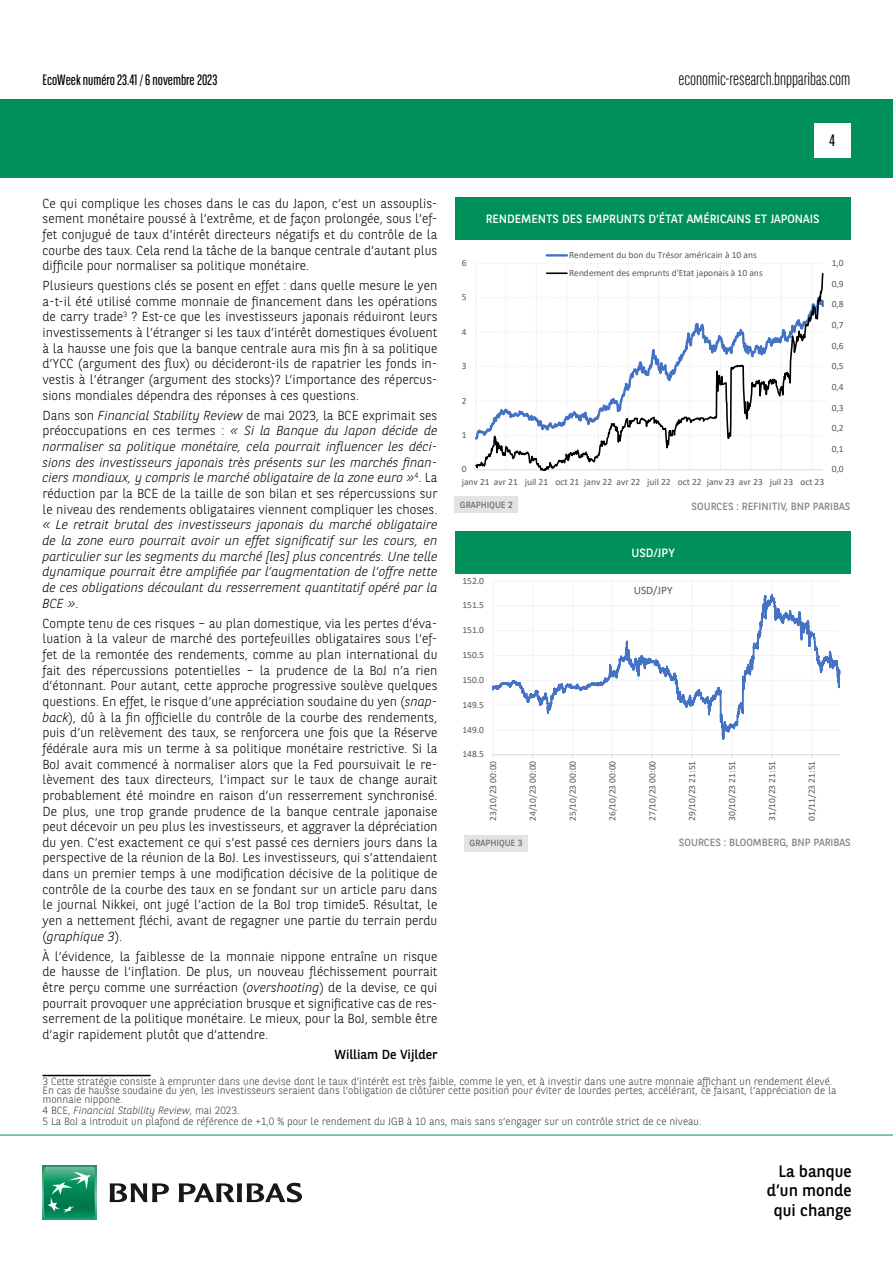
<style>
.page{position:relative;width:893px;height:1263px;background:#fff}
.page>*{position:absolute;margin:0;border:0;box-sizing:border-box;transform-origin:0 0}
.t1{font:300 18px "BNPP Sans Condensed";color:#000}
.t2{font:16.5px/19.8px "BNPP Sans";color:#000;text-align:right}
.t3{font:16.5px "BNPP Sans Condensed";color:#000}
.t4{font:15px "BNPP Sans Condensed";color:#000}
.t5{font:300 13.05px/15.6px "BNPP Sans";color:#000;text-align:justify}
.t6{font:italic 300 13.05px/15.6px "BNPP Sans";color:#000;text-align:justify}
.t7{font:13.05px "BNPP Sans";color:#000}
.t8{font:12px "BNPP Sans";color:#fff}
.t9{font:11.4px "Calibri";letter-spacing:.005em;color:#595959}
.t10{font:300 10.5px/9px "BNPP Sans";color:#3c3c3b}
.t11{font:10.5px "BNPP Sans";color:#878787}
.t12{font:9.45px/17.9px "Calibri";color:#595959}
.t13{font:9px "BNPP Sans";color:#706f6f}
.s1{font-style:normal}
.s2{font-style:italic}
</style>
<div class="page">
<div style="left:1px;top:99px;width:892px;height:78px;background:#00915b"></div>
<svg style="left:43px;top:1166px;width:53px;height:53px"></svg>
<svg style="left:44px;top:1167px;width:51px;height:51px;background:#26996e"></svg>
<svg style="left:110px;top:1183px;width:59px;height:19px"></svg>
<svg style="left:179px;top:1183px;width:123px;height:19px"></svg>
<hr style="left:0;top:1135px;width:893px;height:1px;background:#00915b">
<div style="left:814px;top:123px;width:36px;height:34px;background:#fff"></div>
<hr style="left:493px;top:580px;width:346px;height:1px;background:#f2f2f2">
<hr style="left:492px;top:581px;width:1px;height:174px;background:#f2f2f2">
<svg style="left:493px;top:581px;width:347px;height:174px"></svg>
<div style="left:455px;top:531px;width:396px;height:43px;background:#00915b"></div>
<svg style="left:476px;top:263px;width:346px;height:1px"></svg>
<hr style="left:475px;top:263px;width:1px;height:207px;background:#f2f2f2">
<hr style="left:505px;top:263px;width:1px;height:207px;background:#f2f2f2">
<hr style="left:536px;top:263px;width:1px;height:207px;background:#f2f2f2">
<hr style="left:567px;top:263px;width:1px;height:207px;background:#f2f2f2">
<hr style="left:598px;top:263px;width:1px;height:207px;background:#f2f2f2">
<hr style="left:628px;top:263px;width:1px;height:207px;background:#f2f2f2">
<hr style="left:658px;top:263px;width:1px;height:207px;background:#f2f2f2">
<hr style="left:689px;top:263px;width:1px;height:207px;background:#f2f2f2">
<hr style="left:720px;top:263px;width:1px;height:207px;background:#f2f2f2">
<hr style="left:750px;top:263px;width:1px;height:207px;background:#f2f2f2">
<hr style="left:781px;top:263px;width:1px;height:207px;background:#f2f2f2">
<hr style="left:812px;top:263px;width:1px;height:207px;background:#f2f2f2">
<svg style="left:475px;top:272px;width:348px;height:198px"></svg>
<hr style="left:547px;top:254px;width:20px;height:3px;background:#4472c4">
<hr style="left:547px;top:272px;width:20px;height:2px;background:#000">
<div style="left:455px;top:198px;width:395px;height:42px;background:#00915b"></div>
<div style="left:454px;top:497px;width:64px;height:16px;background:#e3e3e3"></div>
<div style="left:464px;top:835px;width:64px;height:16px;background:#e3e3e3"></div>
<hr style="left:43px;top:1075px;width:108px;height:1px;background:#000">
<p class="t4" style="left:43px;top:70px;width:176px">EcoWeek numéro 23.41 / 6 novembre 2023</p>
<h1 class="t1" style="left:678px;top:67px;width:174px">economic-research.bnpparibas.com</h1>
<p class="t3" style="left:829px;top:130px;width:7px">4</p>
<p class="t5" style="left:43px;top:195px;width:396px">Ce qui complique les choses dans le cas du Japon, c’est un assouplis&shy;sement monétaire poussé à l’extrême, et de façon prolongée, sous l’ef&shy;fet conjugué de taux d’intérêt directeurs négatifs et du contrôle de la courbe des taux. Cela rend la tâche de la banque centrale d’autant plus difficile pour normaliser sa politique monétaire.</p>
<p class="t5" style="left:43px;top:277px;width:396px">Plusieurs questions clés se posent en effet : dans quelle mesure le yen a-t-il été utilisé comme monnaie de financement dans les opérations de carry trade<sup>3</sup> ? Est-ce que les investisseurs japonais réduiront leurs investissements à l’étranger si les taux d’intérêt domestiques évoluent à la hausse une fois que la banque centrale aura mis fin à sa politique d’YCC (argument des flux) ou décideront-ils de rapatrier les fonds in&shy;vestis à l’étranger (argument des stocks)? L’importance des répercus&shy;sions mondiales dépendra des réponses à ces questions.</p>
<p class="t6" style="left:43px;top:407px;width:396px"><span class="s1">Dans son</span> Financial Stability Review <span class="s1">de mai 2023, la BCE exprimait ses préoccupations en ces termes :</span> « Si la Banque du Japon décide de normaliser sa politique monétaire, cela pourrait influencer les déci&shy;sions des investisseurs japonais très présents sur les marchés finan&shy;ciers mondiaux, y compris le marché obligataire de la zone euro »<sup>4</sup><span class="s1">. La réduction par la BCE de la taille de son bilan et ses répercussions sur le niveau des rendements obligataires viennent compliquer les choses.</span></p>
<p class="t6" style="left:43px;top:516px;width:396px">« Le retrait brutal des investisseurs japonais du marché obligataire de la zone euro pourrait avoir un effet significatif sur les cours, en particulier sur les segments du marché [les] plus concentrés. Une telle dynamique pourrait être amplifiée par l’augmentation de l’offre nette de ces obligations découlant du resserrement quantitatif opéré par la BCE »<span class="s1">.</span></p>
<p class="t5" style="left:43px;top:615px;width:397px">Compte tenu de ces risques – au plan domestique, via les pertes d’éva&shy;luation à la valeur de marché des portefeuilles obligataires sous l’ef&shy;fet de la remontée des rendements, comme au plan international du fait des répercussions potentielles – la prudence de la BoJ n’a rien d’étonnant. Pour autant, cette approche progressive soulève quelques questions. En effet, le risque d’une appréciation soudaine du yen (<span class="s2">snap&shy;back</span>), dû à la fin officielle du contrôle de la courbe des rendements, puis d’un relèvement des taux, se renforcera une fois que la Réserve fédérale aura mis un terme à sa politique monétaire restrictive. Si la BoJ avait commencé à normaliser alors que la Fed poursuivait le re&shy;lèvement des taux directeurs, l’impact sur le taux de change aurait probablement été moindre en raison d’un resserrement synchronisé.<br>De plus, une trop grande prudence de la banque centrale japonaise peut décevoir un peu plus les investisseurs, et aggraver la dépréciation du yen. C’est exactement ce qui s’est passé ces derniers jours dans la perspective de la réunion de la BoJ. Les investisseurs, qui s’attendaient dans un premier temps à une modification décisive de la politique de contrôle de la courbe des taux en se fondant sur un article paru dans le journal Nikkei, ont jugé l’action de la BoJ trop timide5. Résultat, le yen a nettement fléchi, avant de regagner une partie du terrain perdu (<span class="s2">graphique 3</span>).</p>
<p class="t5" style="left:43px;top:948px;width:396px">À l’évidence, la faiblesse de la monnaie nippone entraîne un risque de hausse de l’inflation. De plus, un nouveau fléchissement pourrait être perçu comme une surréaction (<span class="s2">overshooting</span>) de la devise, ce qui pourrait provoquer une appréciation brusque et significative cas de res&shy;serrement de la politique monétaire. Le mieux, pour la BoJ, semble être d’agir rapidement plutôt que d’attendre.</p>
<p class="t7" style="left:334px;top:1045px;width:105px">William De Vijlder</p>
<p class="t10" style="left:43px;top:1076px;width:796px">3 Cette stratégie consiste à emprunter dans une devise dont le taux d’intérêt est très faible, comme le yen, et à investir dans une autre monnaie affichant un rendement élevé.<br>En cas de hausse soudaine du yen, les investisseurs seraient dans l’obligation de clôturer cette position pour éviter de lourdes pertes, accélérant, ce faisant, l’appréciation de la monnaie nippone.</p>
<p class="t10" style="left:43px;top:1104px;width:660px;line-height:11.1px">4 BCE, <span class="s2">Financial Stability Review</span>, mai 2023.<br>5 La BoJ a introduit un plafond de référence de +1,0 % pour le rendement du JGB à 10 ans, mais sans s’engager sur un contrôle strict de ce niveau.</p>
<p class="t8" style="left:486px;top:211px;width:335px">RENDEMENTS DES EMPRUNTS D’ÉTAT AMÉRICAINS ET JAPONAIS</p>
<p class="t12" style="left:569px;top:246px;width:195px">Rendement du bon du Trésor américain à 10 ans<br>Rendement des emprunts d'Etat japonais à 10 ans</p>
<p class="t12" style="left:462px;top:254px;width:6px">6</p>
<p class="t12" style="left:832px;top:254px;width:14px">1,0</p>
<p class="t12" style="left:832px;top:274px;width:14px">0,9</p>
<p class="t12" style="left:462px;top:288px;width:6px">5</p>
<p class="t12" style="left:832px;top:295px;width:14px">0,8</p>
<p class="t12" style="left:832px;top:316px;width:14px">0,7</p>
<p class="t12" style="left:462px;top:322px;width:6px">4</p>
<p class="t12" style="left:832px;top:336px;width:14px">0,6</p>
<p class="t12" style="left:462px;top:357px;width:6px">3</p>
<p class="t12" style="left:832px;top:357px;width:14px">0,5</p>
<p class="t12" style="left:832px;top:378px;width:14px">0,4</p>
<p class="t12" style="left:462px;top:391px;width:6px">2</p>
<p class="t12" style="left:832px;top:398px;width:14px">0,3</p>
<p class="t12" style="left:832px;top:419px;width:14px">0,2</p>
<p class="t12" style="left:462px;top:426px;width:6px">1</p>
<p class="t12" style="left:832px;top:439px;width:14px">0,1</p>
<p class="t12" style="left:462px;top:460px;width:6px">0</p>
<p class="t12" style="left:832px;top:460px;width:14px">0,0</p>
<p class="t12" style="left:462px;top:472px;width:364px">janv 21 avr 21 juil 21 oct 21 janv 22 avr 22 juil 22 oct 22 janv 23 avr 23 juil 23 oct 23</p>
<p class="t13" style="left:460px;top:499px;width:54px">GRAPHIQUE 2</p>
<p class="t11" style="left:692px;top:499px;width:160px">SOURCES : REFINITIV, BNP PARIBAS</p>
<p class="t8" style="left:631px;top:545px;width:45px">USD/JPY</p>
<p class="t12" style="left:462px;top:571px;width:23px">152.0</p>
<p class="t9" style="left:634px;top:582px;width:41px">USD/JPY</p>
<p class="t12" style="left:462px;top:596px;width:23px">151.5</p>
<p class="t12" style="left:462px;top:621px;width:23px">151.0</p>
<p class="t12" style="left:462px;top:646px;width:23px">150.5</p>
<p class="t12" style="left:462px;top:671px;width:23px">150.0</p>
<p class="t12" style="left:462px;top:695px;width:23px">149.5</p>
<p class="t12" style="left:462px;top:720px;width:23px">149.0</p>
<p class="t12" style="left:462px;top:745px;width:23px">148.5</p>
<p class="t12" style="left:484px;top:821px;width:62px;rotate:-90deg">23/10/23 00:00</p>
<p class="t12" style="left:524px;top:821px;width:62px;rotate:-90deg">24/10/23 00:00</p>
<p class="t12" style="left:563px;top:821px;width:62px;rotate:-90deg">25/10/23 00:00</p>
<p class="t12" style="left:603px;top:821px;width:62px;rotate:-90deg">26/10/23 00:00</p>
<p class="t12" style="left:643px;top:821px;width:62px;rotate:-90deg">27/10/23 00:00</p>
<p class="t12" style="left:683px;top:821px;width:62px;rotate:-90deg">29/10/23 21:51</p>
<p class="t12" style="left:723px;top:821px;width:62px;rotate:-90deg">30/10/23 21:51</p>
<p class="t12" style="left:763px;top:821px;width:62px;rotate:-90deg">31/10/23 21:51</p>
<p class="t12" style="left:802px;top:821px;width:62px;rotate:-90deg">01/11/23 21:51</p>
<p class="t11" style="left:679px;top:835px;width:173px">SOURCES : BLOOMBERG, BNP PARIBAS</p>
<p class="t13" style="left:470px;top:837px;width:54px">GRAPHIQUE 3</p>
<p class="t2" style="left:767px;top:1160px;width:86px">La banque d’un monde qui change</p>
</div>
